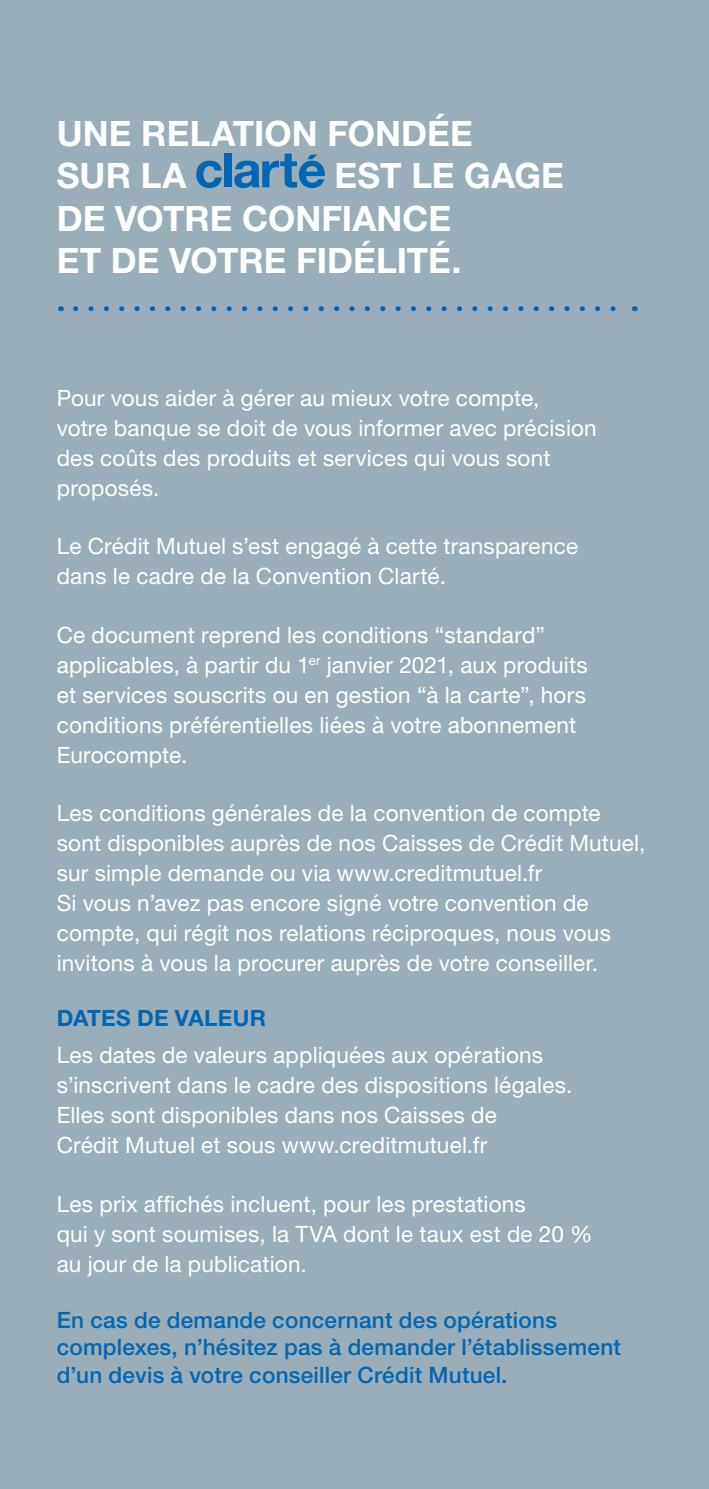
<style>
.page{position:relative;width:709px;height:1489px;background:#fff}
.page>*{position:absolute;margin:0;border:0;box-sizing:border-box;transform-origin:0 0}
.t1{font:700 35px/42.5px "Helvetica Neue LT Std";color:#fff}
.t2{font:22.5px/30px "Helvetica Neue LT Std";letter-spacing:.01em;color:#fff}
.t3{font:500 22.5px/27.5px "Helvetica Neue LT Std";letter-spacing:.01em;color:#0166b3}
.t4{font:700 22.5px "Helvetica Neue LT Std";letter-spacing:.01em;color:#0166b3}
</style>
<div class="page">
<div style="left:0;top:0;width:709px;height:1488px;background:#99aeb8"></div>
<svg style="left:196px;top:161px;width:26px;height:27px"></svg>
<div style="left:225px;top:153px;width:7px;height:34px;background:#0166b3"></div>
<svg style="left:234px;top:153px;width:91px;height:35px"></svg>
<svg style="left:76px;top:306px;width:540px;height:5px"></svg>
<h1 class="t1" style="left:57px;top:111px;width:417px">UNE RELATION FONDÉE<br>SUR LA</h1>
<h1 class="t1" style="left:57px;top:153px;width:508px;text-indent:278px">EST LE GAGE<br>DE VOTRE CONFIANCE<br>ET DE VOTRE FIDÉLITÉ.</h1>
<p class="t2" style="left:57px;top:383px;width:541px">Pour vous aider à gérer au mieux votre compte,<br>votre banque se doit de vous informer avec précision des coûts des produits et services qui vous sont proposés.</p>
<p class="t2" style="left:57px;top:531px;width:523px">Le Crédit Mutuel s’est engagé à cette transparence dans le cadre de la Convention Clarté.</p>
<p class="t2" style="left:57px;top:619px;width:532px">Ce document reprend les conditions “standard” applicables, à partir du 1<sup>er</sup> janvier 2021, aux produits et services souscrits ou en gestion “à la carte”, hors conditions préférentielles liées à votre abonnement Eurocompte.</p>
<p class="t2" style="left:57px;top:798px;width:590px">Les conditions générales de la convention de compte sont disponibles auprès de nos Caisses de Crédit Mutuel, sur simple demande ou via www.creditmutuel.fr<br>Si vous n’avez pas encore signé votre convention de compte, qui régit nos relations réciproques, nous vous invitons à vous la procurer auprès de votre conseiller.</p>
<p class="t4" style="left:57px;top:1004px;width:211px">DATES DE VALEUR</p>
<p class="t2" style="left:57px;top:1040px;width:517px">Les dates de valeurs appliquées aux opérations s’inscrivent dans le cadre des dispositions légales.<br>Elles sont disponibles dans nos Caisses de<br>Crédit Mutuel et sous www.creditmutuel.fr</p>
<p class="t2" style="left:57px;top:1188px;width:537px">Les prix affichés incluent, pour les prestations<br>qui y sont soumises, la TVA dont le taux est de 20 % au jour de la publication.</p>
<p class="t3" style="left:57px;top:1305px;width:566px">En cas de demande concernant des opérations complexes, n’hésitez pas à demander l’établissement d’un devis à votre conseiller Crédit Mutuel.</p>
</div>
